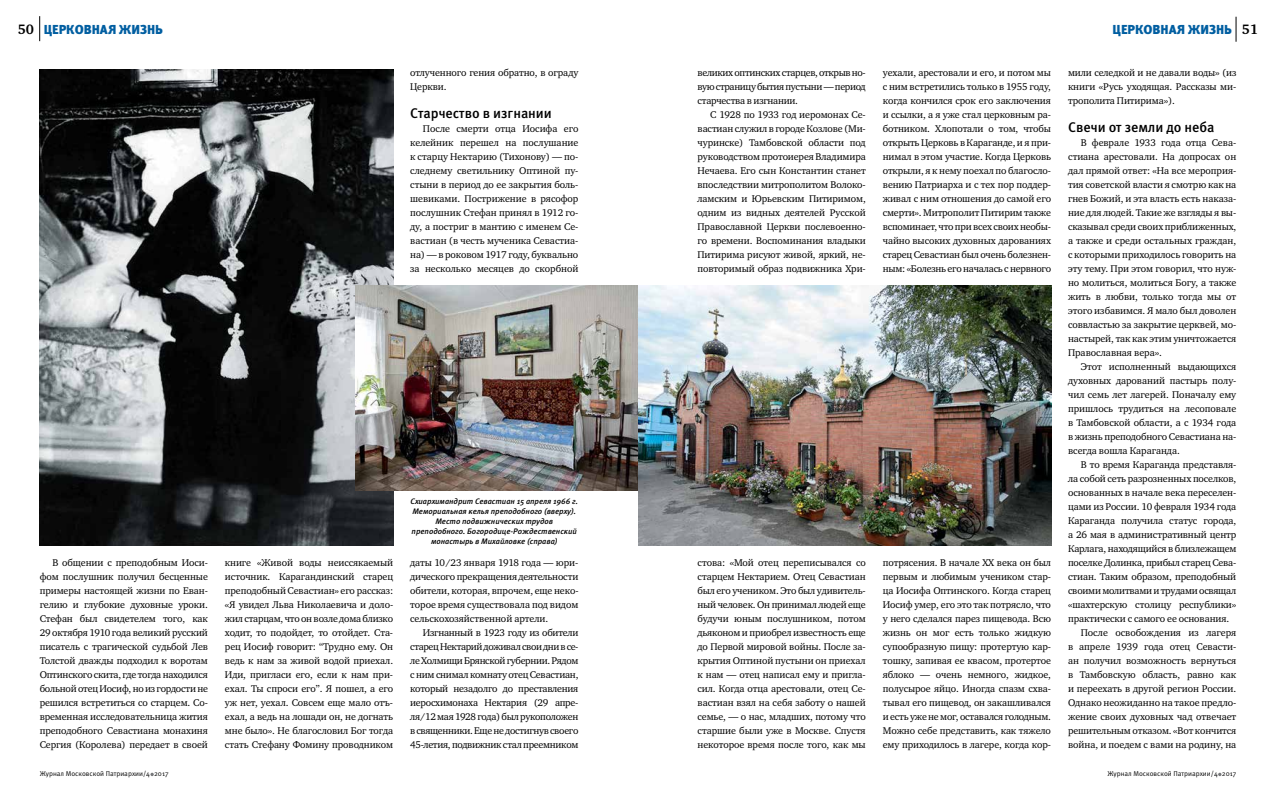
<style>
.page{position:relative;width:1276px;height:794px;background:#fff}
.page>*{position:absolute;margin:0;border:0;box-sizing:border-box;transform-origin:0 0}
.t1{font:500 14px "Meta Pro";letter-spacing:-.005em;color:#000}
.t2{font:700 14px "Charter ITC";color:#000}
.t3{font:900 13px "Meta Pro";letter-spacing:-.005em;color:#005ea1}
.t4{font:10px/14px "Charter ITC";letter-spacing:-.01em;color:#000;text-align:justify}
.t5{font:italic 500 8px/10px "Meta Pro";letter-spacing:-.005em;color:#000;text-align:center}
.t6{font:7px "Meta Pro";color:#000}
</style>
<div class="page">
<svg style="left:39px;top:16px;width:1px;height:25px"></svg>
<svg style="left:1235px;top:17px;width:1px;height:25px"></svg>
<svg style="left:150px;top:772px;width:4px;height:4px"></svg>
<img style="left:40px;top:69px;width:353px;height:476px">
<img style="left:638px;top:286px;width:413px;height:259px">
<img style="left:355px;top:286px;width:283px;height:204px">
<h1 class="t2" style="left:18px;top:20px;width:18px">50</h1>
<h1 class="t2" style="left:1242px;top:20px;width:18px">51</h1>
<h2 class="t3" style="left:44px;top:21px;width:121px">ЦЕРКОВНАЯ ЖИЗНЬ</h2>
<h2 class="t3" style="left:1112px;top:21px;width:121px">ЦЕРКОВНАЯ ЖИЗНЬ</h2>
<p class="t4" style="left:697px;top:65px;width:170px">великих оптинских старцев, открыв но&shy;вую страницу бытия пустыни — период старчества в изгнании.</p>
<p class="t4" style="left:697px;top:107px;width:170px;text-indent:13px">С 1928 по 1933 год иеромонах Се&shy;вастиан служил в городе Козлове (Ми&shy;чуринске) Тамбовской области под руководством протоиерея Владимира Нечаева. Его сын Константин станет впоследствии митрополитом Волоко&shy;ламским и Юрьевским Питиримом, одним из видных деятелей Русской Православной Церкви послевоенно&shy;го времени. Воспоминания владыки Питирима рисуют живой, яркий, не&shy;повторимый образ подвижника Хри-</p>
<p class="t4" style="left:410px;top:65px;width:170px">отлученного гения обратно, в ограду<br>Церкви.</p>
<h1 class="t1" style="left:410px;top:104px;width:143px">Старчество в изгнании</h1>
<p class="t4" style="left:410px;top:121px;width:170px;text-indent:13px">После смерти отца Иосифа его келейник перешел на послушание к старцу Нектарию (Тихонову) — по&shy;следнему светильнику Оптиной пу&shy;стыни в период до ее закрытия боль&shy;шевиками. Пострижение в рясофор послушник Стефан принял в 1912 го&shy;ду, а постриг в мантию с именем Се&shy;вастиан (в честь мученика Севастиа&shy;на) — в роковом 1917 году, буквально за несколько месяцев до скорбной</p>
<p class="t4" style="left:1068px;top:65px;width:170px">мили селедкой и не давали воды» (из книги «Русь уходящая. Рассказы ми&shy;трополита Питирима»).</p>
<h1 class="t1" style="left:1068px;top:118px;width:148px">Свечи от земли до неба</h1>
<p class="t4" style="left:1068px;top:135px;width:170px;text-indent:13px">В феврале 1933 года отца Сева&shy;стиана арестовали. На допросах он дал прямой ответ: «На все мероприя&shy;тия советской власти я смотрю как на гнев Божий, и эта власть есть наказа&shy;ние для людей. Такие же взгляды я вы&shy;сказывал среди своих приближенных, а также и среди остальных граждан, с которыми приходилось говорить на эту тему. При этом говорил, что нуж&shy;но молиться, молиться Богу, а также жить в любви, только тогда мы от этого избавимся. Я мало был доволен соввластью за закрытие церквей, мо&shy;настырей, так как этим уничтожается Православная вера».</p>
<p class="t4" style="left:1068px;top:359px;width:170px;text-indent:13px">Этот исполненный выдающихся духовных дарований пастырь полу&shy;чил семь лет лагерей. Поначалу ему пришлось трудиться на лесоповале в Тамбовской области, а с 1934 года в жизнь преподобного Севастиана на&shy;всегда вошла Караганда.</p>
<p class="t4" style="left:1080px;top:457px;width:157px">В то время Караганда представля-</p>
<p class="t4" style="left:1068px;top:471px;width:170px">ла собой сеть разрозненных поселков,</p>
<p class="t4" style="left:1068px;top:485px;width:170px">основанных в начале века переселен-</p>
<p class="t4" style="left:1068px;top:499px;width:170px">цами из России. 10 февраля 1934 года</p>
<p class="t4" style="left:1068px;top:513px;width:170px">Караганда получила статус города,</p>
<p class="t4" style="left:1068px;top:527px;width:170px">а 26 мая в административный центр</p>
<p class="t4" style="left:1068px;top:541px;width:170px">Карлага, находящийся в близлежащем</p>
<p class="t4" style="left:1068px;top:555px;width:170px">поселке Долинка, прибыл старец Сева-</p>
<p class="t4" style="left:1068px;top:569px;width:170px">стиан. Таким образом, преподобный</p>
<p class="t4" style="left:1068px;top:583px;width:170px">своими молитвами и трудами освящал</p>
<p class="t4" style="left:1068px;top:597px;width:170px">«шахтерскую столицу республики»</p>
<p class="t4" style="left:1068px;top:611px;width:163px">практически с самого ее основания.</p>
<p class="t4" style="left:1080px;top:625px;width:157px">После освобождения из лагеря</p>
<p class="t4" style="left:1068px;top:639px;width:170px">в апреле 1939 года отец Севасти-</p>
<p class="t4" style="left:1068px;top:653px;width:170px">ан получил возможность вернуться</p>
<p class="t4" style="left:1068px;top:667px;width:170px">в Тамбовскую область, равно как</p>
<p class="t4" style="left:1068px;top:681px;width:170px">и переехать в другой регион России.</p>
<p class="t4" style="left:1068px;top:695px;width:170px">Однако неожиданно на такое предло-</p>
<p class="t4" style="left:1068px;top:709px;width:170px">жение своих духовных чад отвечает</p>
<p class="t4" style="left:1068px;top:723px;width:170px">решительным отказом. «Вот кончится</p>
<p class="t4" style="left:1068px;top:737px;width:170px">война, и поедем с вами на родину, на</p>
<p class="t4" style="left:883px;top:65px;width:170px">уехали, арестовали и его, и потом мы с ним встретились только в 1955 году, когда кончился срок его заключения и ссылки, а я уже стал церковным ра&shy;ботником. Хлопотали о том, чтобы открыть Церковь в Караганде, и я при&shy;нимал в этом участие. Когда Церковь открыли, я к нему поехал по благосло&shy;вению Патриарха и с тех пор поддер&shy;живал с ним отношения до самой его смерти». Митрополит Питирим также вспоминает, что при всех своих необы&shy;чайно высоких духовных дарованиях старец Севастиан был очень болезнен&shy;ным: «Болезнь его началась с нервного</p>
<p class="t5" style="left:411px;top:496px;width:169px">Схиархимандрит Севастиан 15 апреля 1966 г.<br>Мемориальная келья преподобного (вверху).<br>Место подвижнических трудов преподобного. Богородице-Рождественский монастырь в Михайловке (справа)</p>
<p class="t4" style="left:883px;top:555px;width:170px">потрясения. В начале XX века он был первым и любимым учеником стар&shy;ца Иосифа Оптинского. Когда старец Иосиф умер, его это так потрясло, что у него сделался парез пищевода. Всю жизнь он мог есть только жидкую супообразную пищу: протертую кар&shy;тошку, запивая ее квасом, протертое яблоко — очень немного, жидкое, полусырое яйцо. Иногда спазм схва&shy;тывал его пищевод, он закашливался и есть уже не мог, оставался голодным.<br>Можно себе представить, как тяжело ему приходилось в лагере, когда кор-</p>
<p class="t4" style="left:40px;top:555px;width:170px;text-indent:13px">В общении с преподобным Иоси&shy;фом послушник получил бесценные примеры настоящей жизни по Еван&shy;гелию и глубокие духовные уроки.<br>Стефан был свидетелем того, как 29 октября 1910 года великий русский писатель с трагической судьбой Лев Толстой дважды подходил к воротам Оптинского скита, где тогда находился больной отец Иосиф, но из гордости не решился встретиться со старцем. Со&shy;временная исследовательница жития преподобного Севастиана монахиня Сергия (Королева) передает в своей</p>
<p class="t4" style="left:225px;top:555px;width:170px">книге «Живой воды неиссякаемый источник. Карагандинский старец преподобный Севастиан» его рассказ: «Я увидел Льва Николаевича и доло&shy;жил старцам, что он возле дома близко ходит, то подойдет, то отойдет. Ста&shy;рец Иосиф говорит: “Трудно ему. Он ведь к нам за живой водой приехал.<br>Иди, пригласи его, если к нам при&shy;ехал. Ты спроси его”. Я пошел, а его уж нет, уехал. Совсем еще мало отъ&shy;ехал, а ведь на лошади он, не догнать мне было». Не благословил Бог тогда стать Стефану Фомину проводником</p>
<p class="t4" style="left:697px;top:555px;width:170px">стова: «Мой отец переписывался со старцем Нектарием. Отец Севастиан был его учеником. Это был удивитель&shy;ный человек. Он принимал людей еще будучи юным послушником, потом дьяконом и приобрел известность еще до Первой мировой войны. После за&shy;крытия Оптиной пустыни он приехал к нам — отец написал ему и пригла&shy;сил. Когда отца арестовали, отец Се&shy;вастиан взял на себя заботу о нашей семье, — о нас, младших, потому что старшие были уже в Москве. Спустя некоторое время после того, как мы</p>
<p class="t4" style="left:410px;top:555px;width:170px">даты 10/23 января 1918 года — юри&shy;дического прекращения деятельности обители, которая, впрочем, еще неко&shy;торое время существовала под видом сельскохозяйственной артели.</p>
<p class="t4" style="left:410px;top:625px;width:170px;text-indent:13px">Изгнанный в 1923 году из обители старец Нектарий доживал свои дни в се&shy;ле Холмищи Брянской губернии. Рядом с ним снимал комнату отец Севастиан, который незадолго до преставления иеросхимонаха Нектария (29 апре&shy;ля/12 мая 1928 года) был рукоположен в священники. Еще не достигнув своего 45-летия, подвижник стал преемником</p>
<p class="t6" style="left:40px;top:769px;width:130px">Журнал Московской Патриархии/4 2017</p>
<p class="t6" style="left:1107px;top:769px;width:130px">Журнал Московской Патриархии/4 2017</p>
</div>
